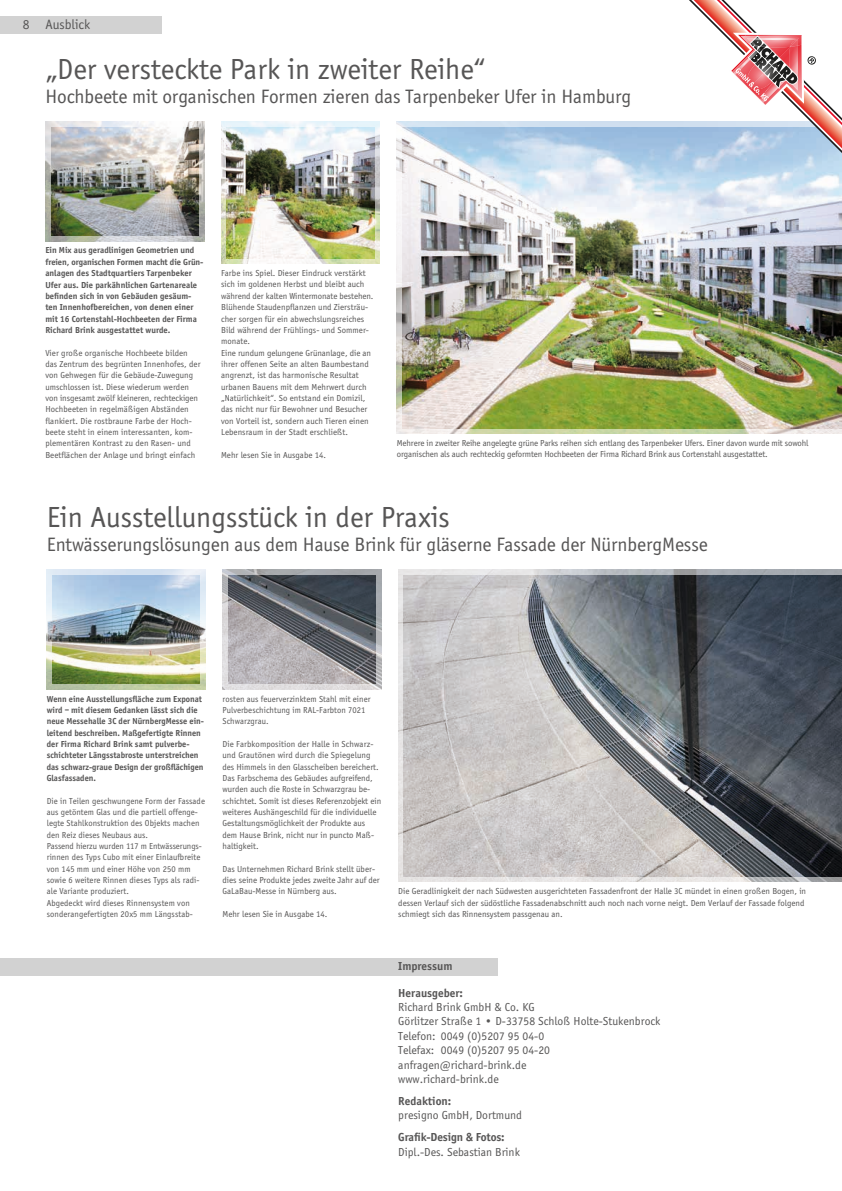
<style>
.page{position:relative;width:842px;height:1191px;background:#fff}
.page>*{position:absolute;margin:0;border:0;box-sizing:border-box;transform-origin:0 0}
.t1{font:30px "Officina Sans";color:#575656}
.t2{font:20px "Officina Sans";letter-spacing:-.005em;color:#575656}
.t3{font:14px "Officina Sans";color:#575656}
.t4{font:12px/14.4px "Officina Sans";color:#575656}
.t5{font:700 12px "Officina Sans";color:#575656}
.t6{font:9px/11.3px "Officina Sans";letter-spacing:.005em;color:#575656}
.t7{font:700 9px/11.3px "Officina Sans";color:#575656}
.t8{font:9px/11px "Officina Sans";letter-spacing:-.015em;color:#575656}
</style>
<div class="page">
<img style="left:397px;top:122px;width:445px;height:312px">
<img style="left:403px;top:128px;width:439px;height:300px">
<img style="left:45px;top:122px;width:159px;height:119px">
<svg style="left:689px;top:0;width:153px;height:153px"></svg>
<img style="left:221px;top:122px;width:159px;height:142px">
<div style="left:0;top:16px;width:162px;height:17px;background:#d2d2d2"></div>
<img style="left:398px;top:570px;width:444px;height:312px">
<img style="left:404px;top:575px;width:438px;height:301px">
<div style="left:0;top:958px;width:497px;height:17px;background:#d2d2d2"></div>
<img style="left:47px;top:570px;width:159px;height:119px">
<img style="left:223px;top:570px;width:158px;height:119px">
<img style="left:51px;top:128px;width:147px;height:107px">
<img style="left:227px;top:128px;width:147px;height:130px">
<img style="left:228px;top:575px;width:148px;height:108px">
<img style="left:52px;top:575px;width:148px;height:108px">
<img style="left:46px;top:599px;width:160px;height:60px">
<h3 class="t3" style="left:23px;top:16px;width:69px">8 Ausblick</h3>
<h1 class="t1" style="left:45px;top:53px;width:442px">„Der versteckte Park in zweiter Reihe“</h1>
<h2 class="t2" style="left:45px;top:85px;width:587px">Hochbeete mit organischen Formen zieren das Tarpenbeker Ufer in Hamburg</h2>
<p class="t7" style="left:45px;top:245px;width:160px">Ein Mix aus geradlinigen Geometrien und freien, organischen Formen macht die Grün&shy;anlagen des Stadtquartiers Tarpenbeker Ufer aus. Die parkähnlichen Gartenareale befinden sich in von Gebäuden gesäum&shy;ten Innenhofbereichen, von denen einer mit 16 Cortenstahl-Hochbeeten der Firma Richard Brink ausgestattet wurde.</p>
<p class="t6" style="left:45px;top:347px;width:157px">Vier große organische Hochbeete bilden das Zentrum des begrünten Innenhofes, der von Gehwegen für die Gebäude-Zuwegung umschlossen ist. Diese wiederum werden von insgesamt zwölf kleineren, rechteckigen Hochbeeten in regelmäßigen Abständen flankiert. Die rostbraune Farbe der Hoch&shy;beete steht in einem interessanten, kom&shy;plementären Kontrast zu den Rasen- und Beetflächen der Anlage und bringt einfach</p>
<p class="t6" style="left:221px;top:268px;width:154px">Farbe ins Spiel. Dieser Eindruck verstärkt sich im goldenen Herbst und bleibt auch während der kalten Wintermonate bestehen.<br>Blühende Staudenpflanzen und Ziersträu&shy;cher sorgen für ein abwechslungsreiches Bild während der Frühlings- und Sommer&shy;monate.<br>Eine rundum gelungene Grünanlage, die an ihrer offenen Seite an alten Baumbestand angrenzt, ist das harmonische Resultat urbanen Bauens mit dem Mehrwert durch „Natürlichkeit“. So entstand ein Domizil, das nicht nur für Bewohner und Besucher von Vorteil ist, sondern auch Tieren einen Lebensraum in der Stadt erschließt.</p>
<p class="t6" style="left:221px;top:449px;width:106px">Mehr lesen Sie in Ausgabe 14.</p>
<p class="t8" style="left:397px;top:438px;width:413px">Mehrere in zweiter Reihe angelegte grüne Parks reihen sich entlang des Tarpenbeker Ufers. Einer davon wurde mit sowohl organischen als auch rechteckig geformten Hochbeeten der Firma Richard Brink aus Cortenstahl ausgestattet.</p>
<h1 class="t1" style="left:47px;top:500px;width:405px">Ein Ausstellungsstück in der Praxis</h1>
<h2 class="t2" style="left:47px;top:533px;width:662px">Entwässerungslösungen aus dem Hause Brink für gläserne Fassade der NürnbergMesse</h2>
<p class="t7" style="left:47px;top:693px;width:159px">Wenn eine Ausstellungsfläche zum Exponat wird – mit diesem Gedanken lässt sich die neue Messehalle 3C der NürnbergMesse ein&shy;leitend beschreiben. Maßgefertigte Rinnen der Firma Richard Brink samt pulverbe&shy;schichteter Längsstabroste unterstreichen das schwarz-graue Design der großflächigen Glasfassaden.</p>
<p class="t6" style="left:47px;top:795px;width:160px">Die in Teilen geschwungene Form der Fassade aus getöntem Glas und die partiell offenge&shy;legte Stahlkonstruktion des Objekts machen den Reiz dieses Neubaus aus.<br>Passend hierzu wurden 117 m Entwässerungs&shy;rinnen des Typs Cubo mit einer Einlaufbreite von 145 mm und einer Höhe von 250 mm sowie 6 weitere Rinnen dieses Typs als radi&shy;ale Variante produziert.<br>Abgedeckt wird dieses Rinnensystem von sonderangefertigten 20x5 mm Längsstab-</p>
<p class="t6" style="left:223px;top:693px;width:149px">rosten aus feuerverzinktem Stahl mit einer<br>Pulverbeschichtung im RAL-Farbton 7021<br>Schwarzgrau.</p>
<p class="t6" style="left:223px;top:738px;width:160px">Die Farbkomposition der Halle in Schwarz&shy;und Grautönen wird durch die Spiegelung des Himmels in den Glasscheiben bereichert.<br>Das Farbschema des Gebäudes aufgreifend, wurden auch die Roste in Schwarzgrau be&shy;schichtet. Somit ist dieses Referenzobjekt ein weiteres Aushängeschild für die individuelle Gestaltungsmöglichkeit der Produkte aus dem Hause Brink, nicht nur in puncto Maß&shy;haltigkeit.</p>
<p class="t6" style="left:223px;top:863px;width:159px">Das Unternehmen Richard Brink stellt über&shy;dies seine Produkte jedes zweite Jahr auf der<br>GaLaBau-Messe in Nürnberg aus.</p>
<p class="t6" style="left:223px;top:908px;width:106px">Mehr lesen Sie in Ausgabe 14.</p>
<p class="t6" style="left:398px;top:885px;width:409px">Die Geradlinigkeit der nach Südwesten ausgerichteten Fassadenfront der Halle 3C mündet in einen großen Bogen, in dessen Verlauf sich der südöstliche Fassadenabschnitt auch noch nach vorne neigt. Dem Verlauf der Fassade folgend schmiegt sich das Rinnensystem passgenau an.</p>
<h3 class="t5" style="left:398px;top:959px;width:56px">Impressum</h3>
<h3 class="t5" style="left:398px;top:985px;width:66px">Herausgeber:</h3>
<h3 class="t4" style="left:398px;top:1000px;width:264px">Richard Brink GmbH &amp; Co. KG<br>Görlitzer Straße 1 • D-33758 Schloß Holte-Stukenbrock<br>Telefon: 0049 (0)5207 95 04-0<br>Telefax: 0049 (0)5207 95 04-20 anfragen@richard-brink.de<br>www.richard-brink.de</h3>
<h3 class="t5" style="left:398px;top:1093px;width:54px">Redaktion:</h3>
<h3 class="t4" style="left:398px;top:1108px;width:125px">presigno GmbH, Dortmund</h3>
<h3 class="t5" style="left:398px;top:1130px;width:108px">Grafik-Design &amp; Fotos:</h3>
<h3 class="t4" style="left:398px;top:1144px;width:123px">Dipl.-Des. Sebastian Brink</h3>
</div>
